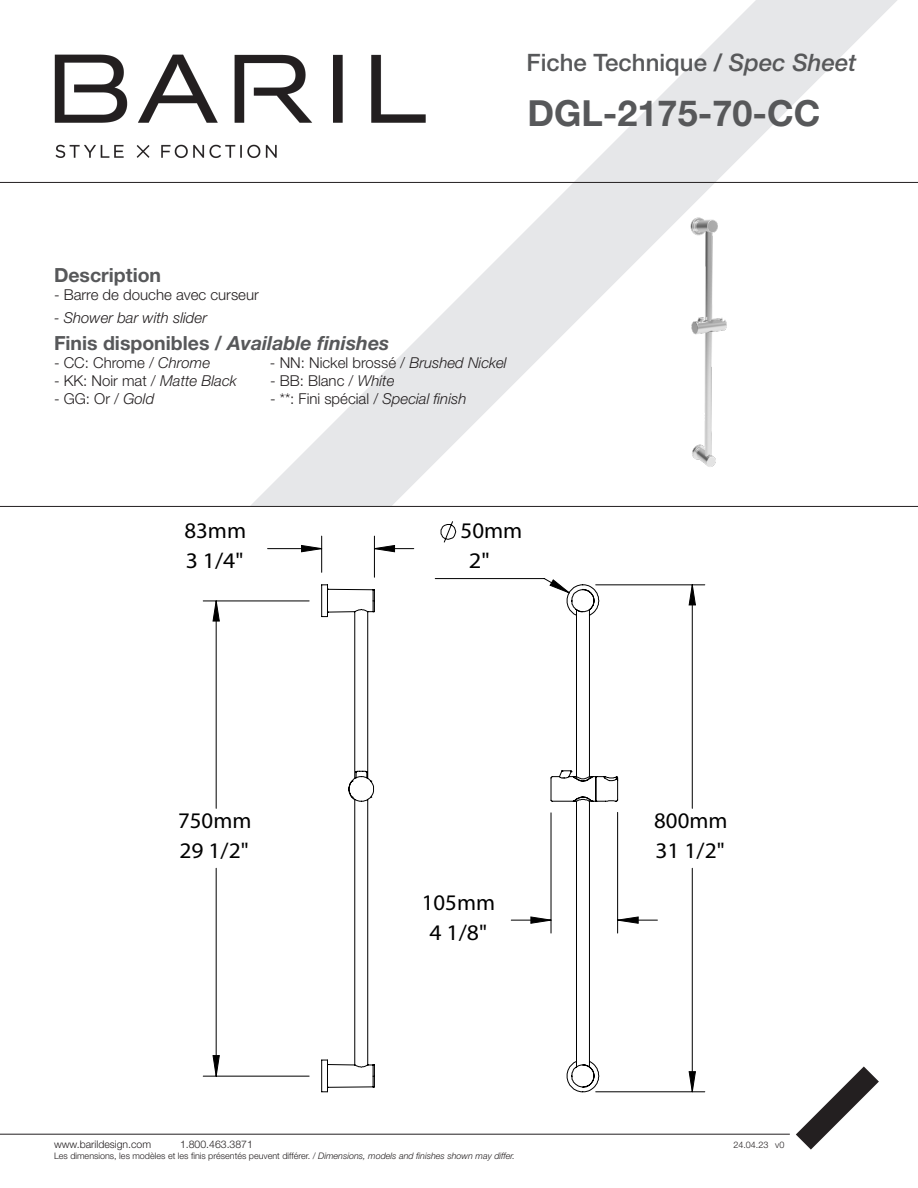
<style>
.page{position:relative;width:918px;height:1188px;background:#fff}
.page>*{position:absolute;margin:0;border:0;box-sizing:border-box;transform-origin:0 0}
.t1{font:700 36px "Helvetica Neue LT Std";color:#57585a}
.t2{font:500 24px "Helvetica Neue LT Std";color:#57585a}
.t3{font:22.35px/29.8px "Arial";color:#000}
.t4{font:700 19.5px "Helvetica Neue LT Std";color:#57585a}
.t5{font:300 15px "Helvetica Neue LT Std";color:#231f20}
.t6{font:italic 300 15px "Helvetica Neue LT Std";color:#231f20}
.t7{font:300 10.5px "Helvetica Neue LT Std";color:#231f20}
.t8{font:300 9px "Helvetica Neue LT Std";color:#231f20}
.s1{font-style:italic}
</style>
<div class="page">
<svg style="left:250px;top:0;width:648px;height:506px"></svg>
<hr style="left:0;top:182px;width:918px;height:1px;background:#231f20">
<hr style="left:0;top:506px;width:918px;height:1px;background:#231f20">
<hr style="left:0;top:1134px;width:790px;height:1px;background:#231f20">
<svg style="left:796px;top:1066px;width:83px;height:84px"></svg>
<img style="left:54px;top:54px;width:376px;height:112px">
<img style="left:540px;top:182px;width:324px;height:324px">
<svg style="left:321px;top:584px;width:54px;height:509px"></svg>
<svg style="left:440px;top:521px;width:17px;height:22px"></svg>
<hr style="left:203px;top:601px;width:106px;height:1px;background:#000">
<hr style="left:203px;top:1076px;width:106px;height:1px;background:#000">
<hr style="left:321px;top:536px;width:1px;height:36px;background:#000">
<hr style="left:374px;top:536px;width:1px;height:41px;background:#000">
<hr style="left:268px;top:548px;width:54px;height:1px;background:#000">
<hr style="left:374px;top:548px;width:40px;height:1px;background:#000">
<svg style="left:212px;top:600px;width:8px;height:477px"></svg>
<svg style="left:550px;top:580px;width:145px;height:512px"></svg>
<svg style="left:301px;top:545px;width:94px;height:8px"></svg>
<h2 class="t2" style="left:526px;top:48px;width:331px">Fiche Technique / <span class="s1">Spec Sheet</span></h2>
<p class="t1" style="left:528px;top:91px;width:294px">DGL-2175-70-CC</p>
<p class="t4" style="left:54px;top:263px;width:109px">Description</p>
<p class="t5" style="left:54px;top:286px;width:206px">- Barre de douche avec curseur</p>
<p class="t6" style="left:54px;top:309px;width:155px">- Shower bar with slider</p>
<p class="t4" style="left:54px;top:331px;width:337px">Finis disponibles / <span class="s1">Available finishes</span></p>
<p class="t5" style="left:54px;top:353px;width:158px">- CC: Chrome / <span class="s1">Chrome</span></p>
<p class="t5" style="left:270px;top:353px;width:238px">- NN: Nickel brossé / <span class="s1">Brushed Nickel</span></p>
<p class="t5" style="left:54px;top:371px;width:184px">- KK: Noir mat / <span class="s1">Matte Black</span></p>
<p class="t5" style="left:270px;top:371px;width:126px">- BB: Blanc / <span class="s1">White</span></p>
<p class="t5" style="left:54px;top:389px;width:102px">- GG: Or / <span class="s1">Gold</span></p>
<p class="t5" style="left:270px;top:389px;width:198px">- **: Fini spécial / <span class="s1">Special finish</span></p>
<p class="t3" style="left:184px;top:516px;width:63px">83mm<br>3 1/4"</p>
<p class="t3" style="left:469px;top:516px;width:55px;text-indent:-8px">50mm<br>2"</p>
<p class="t3" style="left:178px;top:805px;width:75px">750mm<br>29 1/2"</p>
<p class="t3" style="left:422px;top:887px;width:75px;text-align:center">105mm<br>4 1/8"</p>
<p class="t3" style="left:654px;top:805px;width:75px">800mm<br>31 1/2"</p>
<p class="t7" style="left:54px;top:1138px;width:99px">www.barildesign.com</p>
<p class="t7" style="left:180px;top:1138px;width:74px">1.800.463.3871</p>
<p class="t8" style="left:733px;top:1139px;width:37px">24.04.23</p>
<p class="t8" style="left:54px;top:1150px;width:463px">Les dimensions, les modèles et les finis présentés peuvent différer. / <span class="s1">Dimensions, models and finishes shown may differ.</span></p>
<p class="t8" style="left:775px;top:1140px;width:11px">v0</p>
</div>
